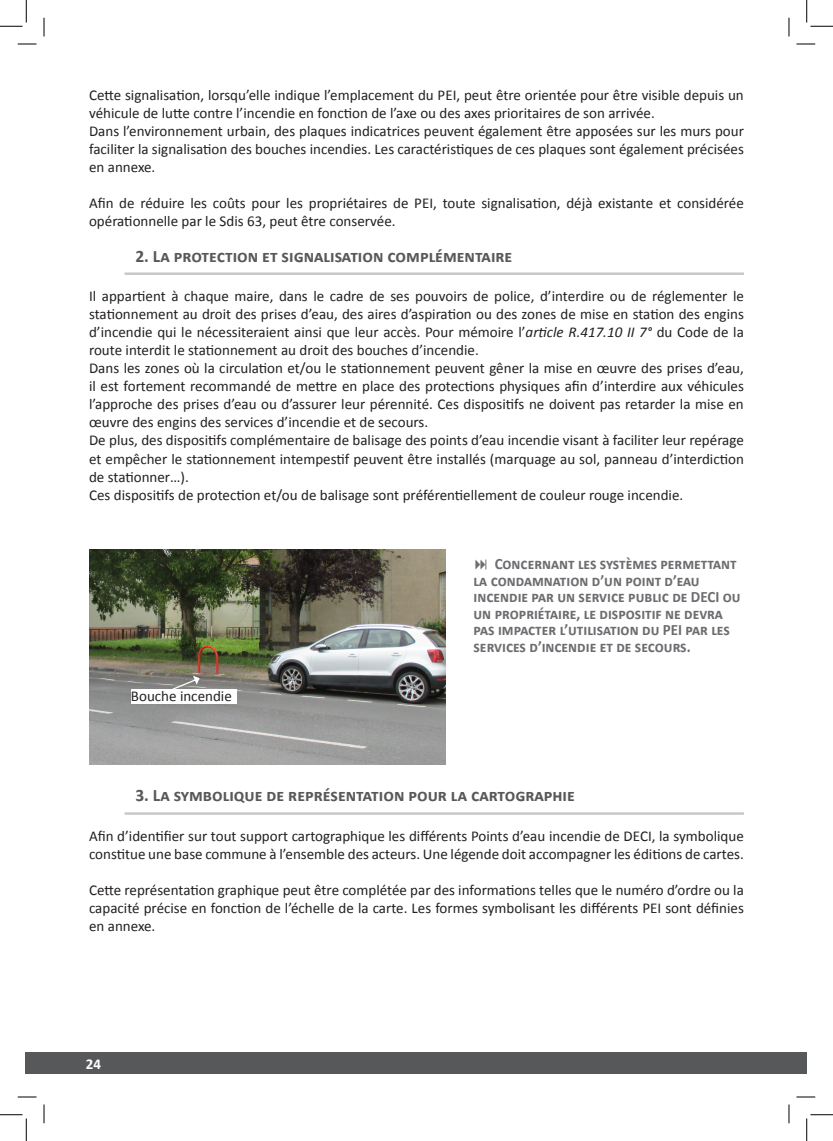
<style>
.page{position:relative;width:833px;height:1141px;background:#fff}
.page>*{position:absolute;margin:0;border:0;box-sizing:border-box;transform-origin:0 0}
.t1{font:700 17.5px "Calibri";color:#57585a}
.t2{font:700 15.75px/16.5px "Calibri";color:#6c6d70;scale:.95 1}
.t3{font:15px/18px "Calibri";color:#231f20}
.t4{font:700 15px "Calibri";color:#fff}
.s1{font-style:italic}
</style>
<div class="page">
<div style="left:25px;top:1051px;width:763px;height:22px;background:#57585a"></div>
<div style="left:788px;top:1051px;width:18px;height:22px;background:#57585a"></div>
<hr style="left:124px;top:272px;width:619px;height:3px;background:#c7c8ca">
<img style="left:89px;top:549px;width:356px;height:215px">
<hr style="left:124px;top:812px;width:619px;height:2px;background:#c7c8ca">
<div style="left:131px;top:689px;width:105px;height:14px;background:#fff"></div>
<svg style="left:171px;top:675px;width:28px;height:14px"></svg>
<svg style="left:18px;top:43px;width:18px;height:2px"></svg>
<svg style="left:796px;top:43px;width:18px;height:2px"></svg>
<svg style="left:18px;top:1096px;width:18px;height:1px"></svg>
<svg style="left:796px;top:1096px;width:18px;height:1px"></svg>
<svg style="left:43px;top:18px;width:2px;height:18px"></svg>
<svg style="left:43px;top:1104px;width:2px;height:19px"></svg>
<svg style="left:788px;top:18px;width:1px;height:18px"></svg>
<svg style="left:788px;top:1104px;width:1px;height:19px"></svg>
<svg style="left:0;top:0;width:27px;height:27px"></svg>
<svg style="left:0;top:1114px;width:27px;height:26px"></svg>
<svg style="left:806px;top:0;width:26px;height:27px"></svg>
<svg style="left:806px;top:1114px;width:26px;height:26px"></svg>
<p class="t3" style="left:89px;top:86px;width:656px">Cette signalisation, lorsqu’elle indique l’emplacement du PEI, peut être orientée pour être visible depuis un véhicule de lutte contre l’incendie en fonction de l’axe ou des axes prioritaires de son arrivée.<br>Dans l’environnement urbain, des plaques indicatrices peuvent également être apposées sur les murs pour faciliter la signalisation des bouches incendies. Les caractéristiques de ces plaques sont également précisées en annexe.</p>
<p class="t3" style="left:89px;top:194px;width:656px">Afin de réduire les coûts pour les propriétaires de PEI, toute signalisation, déjà existante et considérée opérationnelle par le Sdis 63, peut être conservée.</p>
<p class="t1" style="left:135px;top:245px;width:378px">2. La protection et signalisation complémentaire</p>
<p class="t3" style="left:89px;top:287px;width:656px">Il appartient à chaque maire, dans le cadre de ses pouvoirs de police, d’interdire ou de réglementer le stationnement au droit des prises d’eau, des aires d’aspiration ou des zones de mise en station des engins d’incendie qui le nécessiteraient ainsi que leur accès. Pour mémoire l’<span class="s1">article R.417.10 II 7°</span> du Code de la route interdit le stationnement au droit des bouches d’incendie.<br>Dans les zones où la circulation et/ou le stationnement peuvent gêner la mise en œuvre des prises d’eau, il est fortement recommandé de mettre en place des protections physiques afin d’interdire aux véhicules l’approche des prises d’eau ou d’assurer leur pérennité. Ces dispositifs ne doivent pas retarder la mise en œuvre des engins des services d’incendie et de secours.<br>De plus, des dispositifs complémentaire de balisage des points d’eau incendie visant à faciliter leur repérage et empêcher le stationnement intempestif peuvent être installés (marquage au sol, panneau d’interdiction de stationner…).<br>Ces dispositifs de protection et/ou de balisage sont préférentiellement de couleur rouge incendie.</p>
<p class="t3" style="left:131px;top:685px;width:102px">Bouche incendie</p>
<p class="t2" style="left:473px;top:555px;width:282px;text-indent:21px">Concernant les systèmes permettant la condamnation d’un point d’eau incendie par un service public de DECI ou un propriétaire, le dispositif ne devra pas impacter l’utilisation du PEI par les services d’incendie et de secours.</p>
<p class="t1" style="left:135px;top:784px;width:441px">3. La symbolique de représentation pour la cartographie</p>
<p class="t3" style="left:89px;top:826px;width:656px">Afin d’identifier sur tout support cartographique les différents Points d’eau incendie de DECI, la symbolique constitue une base commune à l’ensemble des acteurs. Une légende doit accompagner les éditions de cartes.</p>
<p class="t3" style="left:89px;top:880px;width:656px;text-align:justify">Cette représentation graphique peut être complétée par des informations telles que le numéro d’ordre ou la capacité précise en fonction de l’échelle de la carte. Les formes symbolisant les différents PEI sont définies en annexe.</p>
<p class="t4" style="left:86px;top:1055px;width:17px">24</p>
</div>
